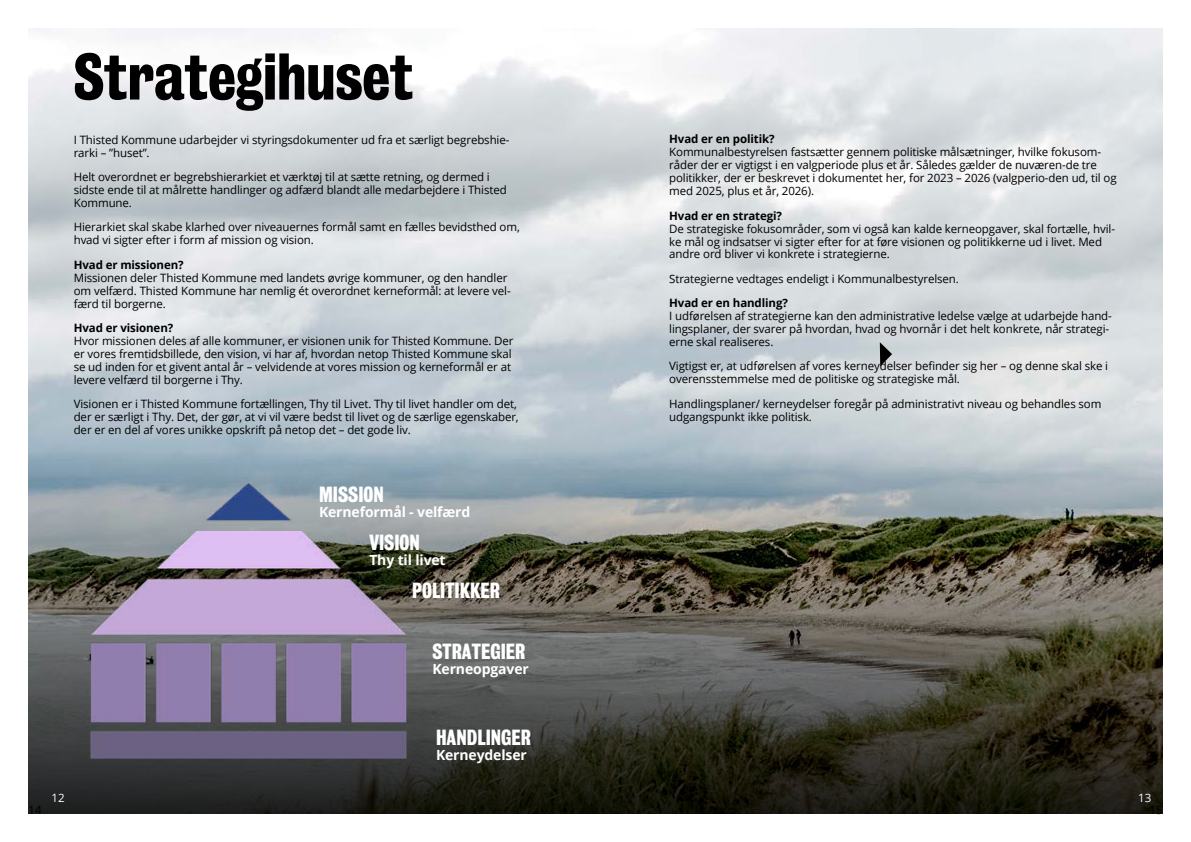
<style>
.page{position:relative;width:1191px;height:842px;background:#fff}
.page>*{position:absolute;margin:0;border:0;box-sizing:border-box;transform-origin:0 0}
.t1{font:60px "Bureau Grotesque Three Seven";color:#000}
.t2{font:20px "Bureau Grotesque Three Seven";color:#fff}
.t3{font:700 14px "Open Sans";letter-spacing:-.01em;color:#fff}
.t4{font:11.5px/13px "Open Sans";letter-spacing:-.01em;color:#000}
.t5{font:700 11.5px "Open Sans";letter-spacing:-.01em;color:#000}
.t6{font:11.5px "Open Sans";color:#fff}
</style>
<div class="page">
<img style="left:28px;top:452px;width:1134px;height:362px">
<svg style="left:879px;top:342px;width:13px;height:24px"></svg>
<img style="left:74px;top:476px;width:351px;height:292px">
<h1 class="t1" style="left:74px;top:37px;width:341px">Strategihuset</h1>
<p class="t4" style="left:74px;top:133px;width:437px">I Thisted Kommune udarbejder vi styringsdokumenter ud fra et særligt begrebshie&shy;rarki – ”huset”.</p>
<p class="t4" style="left:74px;top:170px;width:434px">Helt overordnet er begrebshierarkiet et værktøj til at sætte retning, og dermed i sidste ende til at målrette handlinger og adfærd blandt alle medarbejdere i Thisted<br>Kommune.</p>
<p class="t4" style="left:74px;top:220px;width:448px">Hierarkiet skal skabe klarhed over niveauernes formål samt en fælles bevidsthed om, hvad vi sigter efter i form af mission og vision.</p>
<p class="t5" style="left:74px;top:256px;width:111px">Hvad er missionen?</p>
<p class="t4" style="left:74px;top:271px;width:438px">Missionen deler Thisted Kommune med landets øvrige kommuner, og den handler om velfærd. Thisted Kommune har nemlig ét overordnet kerneformål: at levere vel&shy;færd til borgerne.</p>
<p class="t5" style="left:74px;top:320px;width:101px">Hvad er visionen?</p>
<p class="t4" style="left:74px;top:334px;width:441px">Hvor missionen deles af alle kommuner, er visionen unik for Thisted Kommune. Der er vores fremtidsbillede, den vision, vi har af, hvordan netop Thisted Kommune skal se ud inden for et givent antal år – velvidende at vores mission og kerneformål er at levere velfærd til borgerne i Thy.</p>
<p class="t4" style="left:74px;top:397px;width:446px">Visionen er i Thisted Kommune fortællingen, Thy til Livet. Thy til livet handler om det, der er særligt i Thy. Det, der gør, at vi vil være bedst til livet og de særlige egenskaber, der er en del af vores unikke opskrift på netop det – det gode liv.</p>
<h2 class="t2" style="left:319px;top:481px;width:66px">MISSION</h2>
<p class="t3" style="left:319px;top:502px;width:153px">Kerneformål - velfærd</p>
<h2 class="t2" style="left:369px;top:529px;width:52px">VISION</h2>
<p class="t3" style="left:369px;top:550px;width:78px">Thy til livet</p>
<h2 class="t2" style="left:412px;top:577px;width:89px">POLITIKKER</h2>
<h2 class="t2" style="left:432px;top:638px;width:94px">STRATEGIER</h2>
<p class="t3" style="left:432px;top:659px;width:98px">Kerneopgaver</p>
<p class="t5" style="left:669px;top:131px;width:107px">Hvad er en politik?</p>
<p class="t4" style="left:669px;top:145px;width:449px">Kommunalbestyrelsen fastsætter gennem politiske målsætninger, hvilke fokusom&shy;råder der er vigtigst i en valgperiode plus et år. Således gælder de nuværen-de tre politikker, der er beskrevet i dokumentet her, for 2023 – 2026 (valgperio-den ud, til og med 2025, plus et år, 2026).</p>
<p class="t5" style="left:669px;top:207px;width:114px">Hvad er en strategi?</p>
<p class="t4" style="left:669px;top:222px;width:447px">De strategiske fokusområder, som vi også kan kalde kerneopgaver, skal fortælle, hvil&shy;ke mål og indsatser vi sigter efter for at føre visionen og politikkerne ud i livet. Med andre ord bliver vi konkrete i strategierne.</p>
<p class="t4" style="left:669px;top:272px;width:291px">Strategierne vedtages endeligt i Kommunalbestyrelsen.</p>
<p class="t5" style="left:669px;top:295px;width:120px">Hvad er en handling?</p>
<p class="t4" style="left:669px;top:309px;width:444px">I udførelsen af strategierne kan den administrative ledelse vælge at udarbejde hand&shy;lingsplaner, der svarer på hvordan, hvad og hvornår i det helt konkrete, når strategi&shy;erne skal realiseres.</p>
<p class="t4" style="left:669px;top:359px;width:440px">Vigtigst er, at udførelsen af vores kerneydelser befinder sig her – og denne skal ske i overensstemmelse med de politiske og strategiske mål.</p>
<p class="t4" style="left:669px;top:397px;width:434px">Handlingsplaner/ kerneydelser foregår på administrativt niveau og behandles som udgangspunkt ikke politisk.</p>
<h2 class="t2" style="left:436px;top:724px;width:97px">HANDLINGER</h2>
<p class="t3" style="left:436px;top:745px;width:92px">Kerneydelser</p>
<p class="t4" style="left:28px;top:803px;width:15px">14</p>
<p class="t6" style="left:51px;top:790px;width:15px">12</p>
<p class="t6" style="left:1138px;top:790px;width:15px">13</p>
</div>
